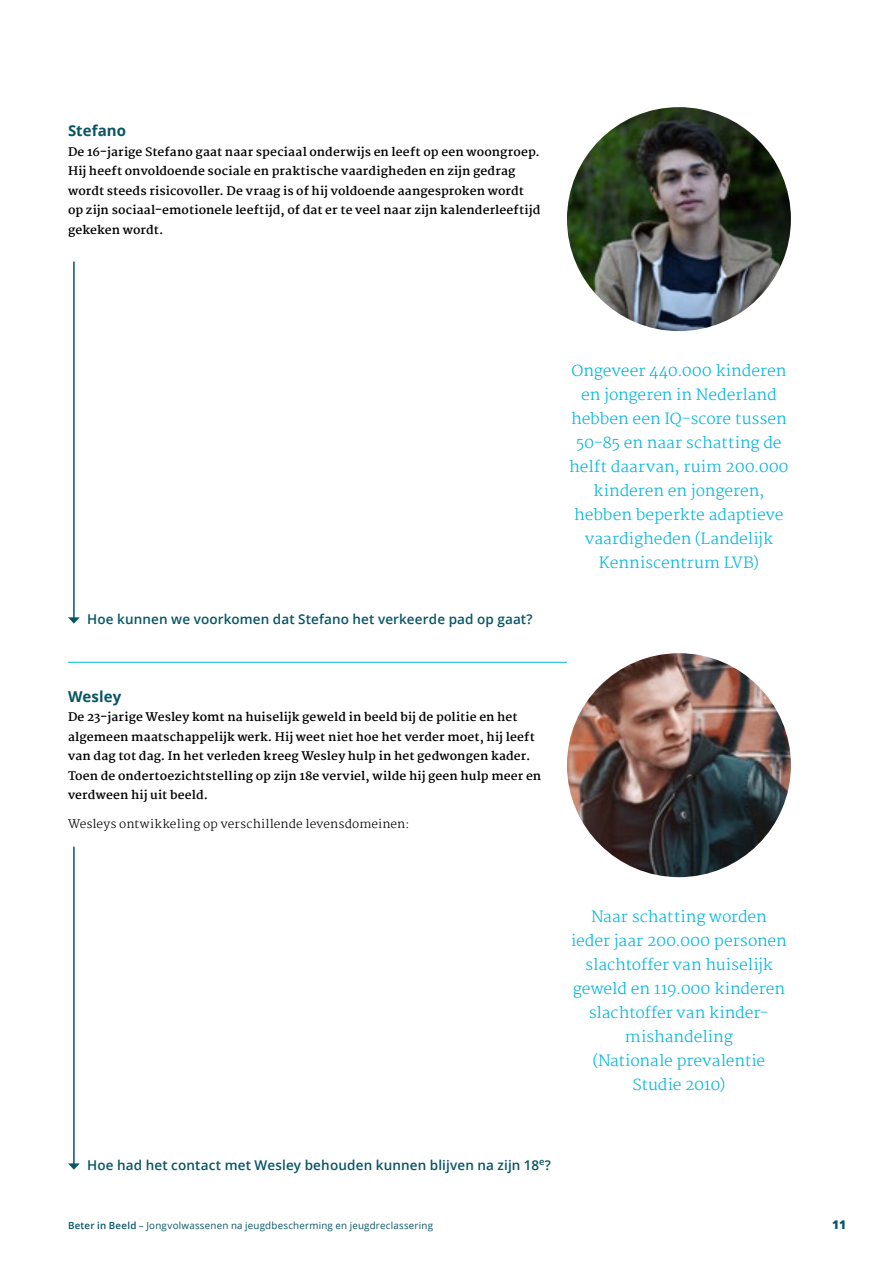
<style>
.page{position:relative;width:893px;height:1263px;background:#fff}
.page>*{position:absolute;margin:0;border:0;box-sizing:border-box;transform-origin:0 0}
.streamer{font:300 15.3px/24px "Martel";letter-spacing:-.005em;color:#06b7dc;text-align:center}
.tussenkopje{font:700 15px "Open Sans";letter-spacing:.005em;color:#085565}
.subsubheader{font:600 13.5px "Open Sans";letter-spacing:.01em;color:#085565}
.t1{font:800 12px "Open Sans";color:#085565}
.body_schreef_bold{font:700 11.7px/19.5px "Martel";letter-spacing:.01em;color:#000}
.body_schreef_bold-2{font:300 11.7px "Martel";letter-spacing:.005em;color:#000}
.t2{font:9.75px "Open Sans";letter-spacing:.025em;color:#085565}
.s1{font-weight:600}
</style>
<div class="page">
<img style="left:567px;top:107px;width:224px;height:224px;border-radius:112px">
<hr style="left:73px;top:262px;width:2px;height:356px;background:#085565">
<svg style="left:68px;top:617px;width:12px;height:7px"></svg>
<hr style="left:73px;top:847px;width:2px;height:317px;background:#085565">
<svg style="left:68px;top:1163px;width:12px;height:7px"></svg>
<hr style="left:68px;top:662px;width:499px;height:1px;background:#06b7dc">
<img style="left:567px;top:653px;width:224px;height:224px;border-radius:112px">
<p class="tussenkopje" style="left:68px;top:120px;width:60px">Stefano</p>
<p class="body_schreef_bold" style="left:68px;top:142px;width:474px">De 16-jarige Stefano gaat naar speciaal onderwijs en leeft op een woongroep.<br>Hij heeft onvoldoende sociale en praktische vaardigheden en zijn gedrag wordt steeds risicovoller. De vraag is of hij voldoende aangesproken wordt op zijn sociaal-emotionele leeftijd, of dat er te veel naar zijn kalenderleeftijd gekeken wordt.</p>
<p class="subsubheader" style="left:87px;top:609px;width:447px">Hoe kunnen we voorkomen dat Stefano het verkeerde pad op gaat?</p>
<p class="tussenkopje" style="left:68px;top:686px;width:55px">Wesley</p>
<p class="body_schreef_bold" style="left:68px;top:707px;width:475px">De 23-jarige Wesley komt na huiselijk geweld in beeld bij de politie en het algemeen maatschappelijk werk. Hij weet niet hoe het verder moet, hij leeft van dag tot dag. In het verleden kreeg Wesley hulp in het gedwongen kader.<br>Toen de ondertoezichtstelling op zijn 18e verviel, wilde hij geen hulp meer en verdween hij uit beeld.</p>
<p class="body_schreef_bold-2" style="left:68px;top:817px;width:343px">Wesleys ontwikkeling op verschillende levensdomeinen:</p>
<p class="streamer" style="left:569px;top:359px;width:221px">Ongeveer 440.000 kinderen en jongeren in Nederland hebben een IQ-score tussen<br>50-85 en naar schatting de helft daarvan, ruim 200.000 kinderen en jongeren, hebben beperkte adaptieve vaardigheden (Landelijk<br>Kenniscentrum LVB)</p>
<p class="streamer" style="left:571px;top:905px;width:217px">Naar schatting worden ieder jaar 200.000 personen slachtoffer van huiselijk geweld en 119.000 kinderen slachtoffer van kinder&shy;mishandeling</p>
<p class="streamer" style="left:593px;top:1049px;width:174px">(Nationale prevalentie<br>Studie 2010)</p>
<p class="subsubheader" style="left:87px;top:1155px;width:465px">Hoe had het contact met Wesley behouden kunnen blijven na zijn 18<sup>e</sup>?</p>
<p class="t2" style="left:68px;top:1219px;width:367px"><span class="s1">Beter in Beeld</span> – Jongvolwassenen na jeugdbescherming en jeugdreclassering</p>
<p class="t1" style="left:832px;top:1215px;width:15px">11</p>
</div>
